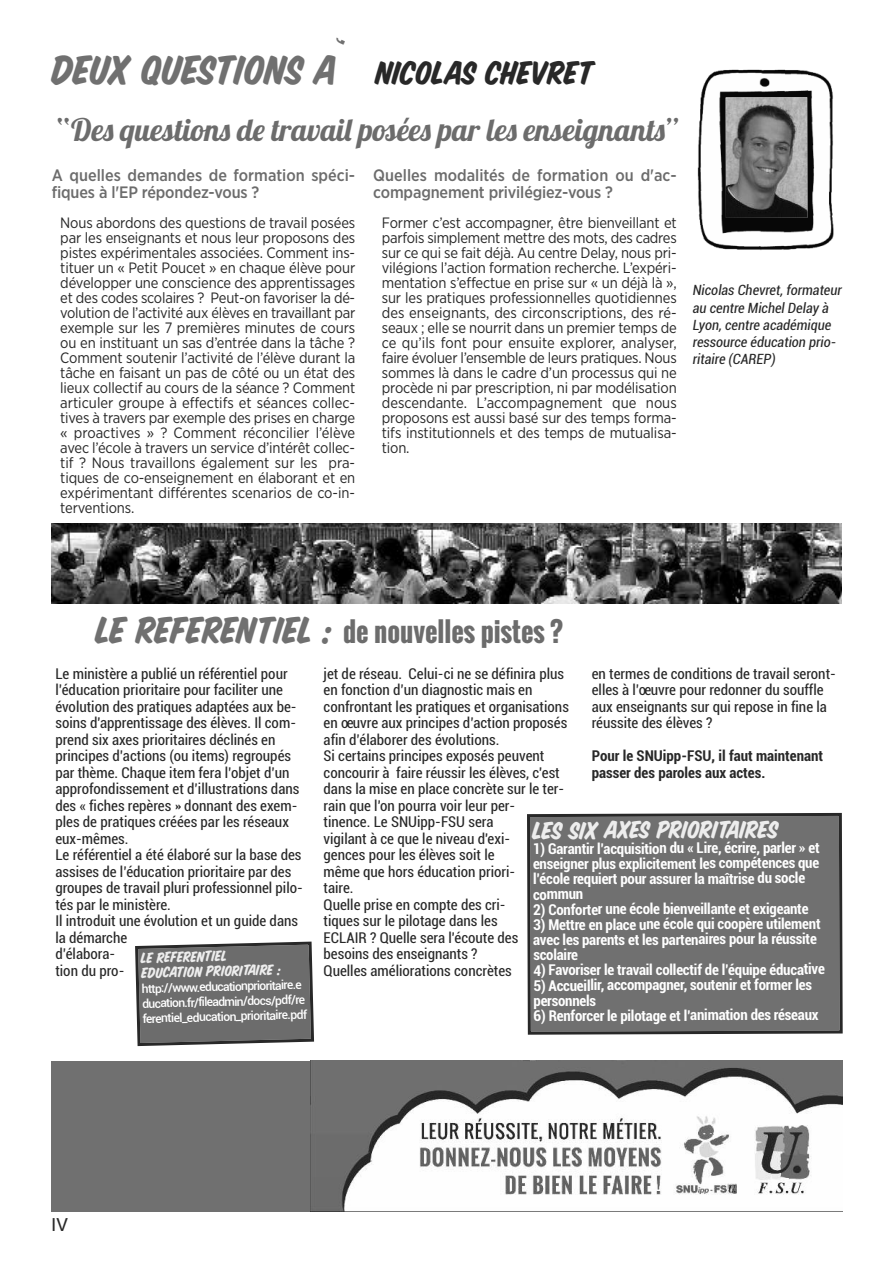
<style>
.page{position:relative;width:893px;height:1263px;background:#fff}
.page>*{position:absolute;margin:0;border:0;box-sizing:border-box;transform-origin:0 0}
.t1{font:45px "House Sampler House Slant";letter-spacing:-.005em;color:#707070}
.t2{font:31.05px "Lobster 1.4";color:#6c6c6c}
.t3{font:700 27px "Oswald";color:#6c6c6c}
.t4{font:27px "House Sampler House Slant";letter-spacing:-.01em;color:#ededed}
.t5{font:18px "Helvetica";color:#282828}
.t6{font:500 16.5px/16.5px "Gotham Narrow";color:#6c6c6c}
.t7{font:16.35px/14.7px "House Sampler House Slant";color:#ededed}
.t8{font:15px/15px "Gotham Narrow";letter-spacing:-.005em;color:#282828;text-align:justify}
.t9{font:condensed 15px/16.5px "Roboto";color:#282828}
.t10{font:700 condensed 15px/15.3px "Roboto";letter-spacing:-.02em;color:#fff}
.t11{font:700 condensed 15px/16.5px "Roboto";color:#282828}
.t12{font:italic condensed 14.25px/17.1px "Roboto";color:#282828}
.t13{font:500 12.3px/15px "Roboto";color:#fff}
.s1{font-size:36px;color:#282828}
.s2{font-family:"House Sampler House Slant";font-weight:400;font-size:41.25px;color:#707070}
</style>
<div class="page">
<div style="left:51px;top:1061px;width:791px;height:151px;background:#707070"></div>
<img style="left:51px;top:523px;width:791px;height:81px">
<svg style="left:135px;top:941px;width:179px;height:106px;background:#707070"></svg>
<div style="left:527px;top:812px;width:316px;height:223px;background:#707070"></div>
<img style="left:697px;top:69px;width:137px;height:181px">
<img style="left:726px;top:97px;width:81px;height:121px">
<img style="left:310px;top:1061px;width:533px;height:151px">
<h1 class="t1" style="left:52px;top:42px;width:544px">DEUX QUESTIONS A <span class="s1">NICOLAS CHEVRET</span></h1>
<h2 class="t2" style="left:55px;top:110px;width:627px">“Des questions de travail posées par les enseignants”</h2>
<p class="t6" style="left:52px;top:169px;width:305px">A quelles demandes de formation spéci&shy;fiques à l'EP répondez-vous ?</p>
<p class="t8" style="left:60px;top:216px;width:296px">Nous abordons des questions de travail posées par les enseignants et nous leur proposons des pistes expérimentales associées. Comment ins&shy;tituer un « Petit Poucet » en chaque élève pour développer une conscience des apprentissages et des codes scolaires ? Peut-on favoriser la dé&shy;volution de l’activité aux élèves en travaillant par exemple sur les 7 premières minutes de cours ou en instituant un sas d’entrée dans la tâche ?<br>Comment soutenir l’activité de l’élève durant la tâche en faisant un pas de côté ou un état des lieux collectif au cours de la séance ? Comment articuler groupe à effectifs et séances collec&shy;tives à travers par exemple des prises en charge « proactives » ? Comment réconcilier l’élève avec l’école à travers un service d’intérêt collec&shy;tif ? Nous travaillons également sur les pra&shy;tiques de co-enseignement en élaborant et en expérimentant différentes scenarios de co-in&shy;terventions.</p>
<p class="t6" style="left:373px;top:169px;width:305px">Quelles modalités de formation ou d'ac&shy;compagnement privilégiez-vous ?</p>
<p class="t8" style="left:382px;top:216px;width:296px">Former c’est accompagner, être bienveillant et parfois simplement mettre des mots, des cadres sur ce qui se fait déjà. Au centre Delay, nous pri&shy;vilégions l’action formation recherche. L’expéri&shy;mentation s’effectue en prise sur « un déjà là », sur les pratiques professionnelles quotidiennes des enseignants, des circonscriptions, des ré&shy;seaux ; elle se nourrit dans un premier temps de ce qu’ils font pour ensuite explorer, analyser, faire évoluer l’ensemble de leurs pratiques. Nous sommes là dans le cadre d’un processus qui ne procède ni par prescription, ni par modélisation descendante. L’accompagnement que nous proposons est aussi basé sur des temps forma&shy;tifs institutionnels et des temps de mutualisa&shy;tion.</p>
<p class="t12" style="left:693px;top:282px;width:151px">Nicolas Chevret, formateur au centre Michel Delay à<br>Lyon, centre académique ressource éducation prio&shy;ritaire (CAREP)</p>
<h3 class="t3" style="left:96px;top:617px;width:469px"><span class="s2">LE REFERENTIEL :</span> de nouvelles pistes ?</h3>
<p class="t9" style="left:55px;top:665px;width:249px">Le ministère a publié un référentiel pour l’éducation prioritaire pour faciliter une évolution des pratiques adaptées aux be&shy;soins d'apprentissage des élèves. Il com&shy;prend six axes prioritaires déclinés en principes d’actions (ou items) regroupés par thème. Chaque item fera l’objet d’un approfondissement et d’illustrations dans des « fiches repères » donnant des exem&shy;ples de pratiques créées par les réseaux eux-mêmes.<br>Le référentiel a été élaboré sur la base des assises de l’éducation prioritaire par des groupes de travail pluri professionnel pilo&shy;tés par le ministère.<br>Il introduit une évolution et un guide dans la démarche<br>d’élabora-<br>tion du pro-</p>
<p class="t9" style="left:324px;top:665px;width:247px">jet de réseau. Celui-ci ne se définira plus en fonction d’un diagnostic mais en confrontant les pratiques et organisations en œuvre aux principes d’action proposés afin d’élaborer des évolutions.<br>Si certains principes exposés peuvent concourir à faire réussir les élèves, c'est dans la mise en place concrète sur le ter&shy;rain que l'on pourra voir leur per-<br>tinence. Le SNUipp-FSU sera<br>vigilant à ce que le niveau d'exi-<br>gences pour les élèves soit le<br>même que hors éducation priori-<br>taire.<br>Quelle prise en compte des cri-<br>tiques sur le pilotage dans les<br>ECLAIR ? Quelle sera l'écoute des<br>besoins des enseignants ?<br>Quelles améliorations concrètes</p>
<p class="t9" style="left:592px;top:665px;width:246px">en termes de conditions de travail seront&shy;elles à l’œuvre pour redonner du souffle aux enseignants sur qui repose in fine la réussite des élèves ?</p>
<p class="t11" style="left:592px;top:748px;width:233px">Pour le SNUipp-FSU, il faut maintenant passer des paroles aux actes.</p>
<h3 class="t4" style="left:533px;top:813px;width:247px">LES SIX AXES PRIORITAIRES</h3>
<p class="t10" style="left:533px;top:841px;width:288px">1) Garantir l’acquisition du « Lire, écrire, parler » et enseigner plus explicitement les compétences que l’école requiert pour assurer la maîtrise du socle commun</p>
<p class="t10" style="left:533px;top:901px;width:277px">2) Conforter une école bienveillante et exigeante</p>
<p class="t10" style="left:533px;top:916px;width:289px">3) Mettre en place une école qui coopère utilement avec les parents et les partenaires pour la réussite scolaire</p>
<p class="t10" style="left:533px;top:962px;width:293px">4) Favoriser le travail collectif de l’équipe éducative</p>
<p class="t10" style="left:533px;top:977px;width:280px">5) Accueillir, accompagner, soutenir et former les personnels</p>
<p class="t10" style="left:534px;top:1008px;width:286px">6) Renforcer le pilotage et l’animation des réseaux</p>
<p class="t7" style="left:141px;top:950px;width:142px;rotate:-1deg">LE REFERENTIEL<br>EDUCATION PRIORITAIRE :</p>
<p class="t13" style="left:142px;top:980px;width:166px;rotate:-1deg">http://www.educationprioritaire.e ducation.fr/fileadmin/docs/pdf/re ferentiel_education_prioritaire.pdf</p>
<p class="t5" style="left:51px;top:1215px;width:19px">IV</p>
</div>
